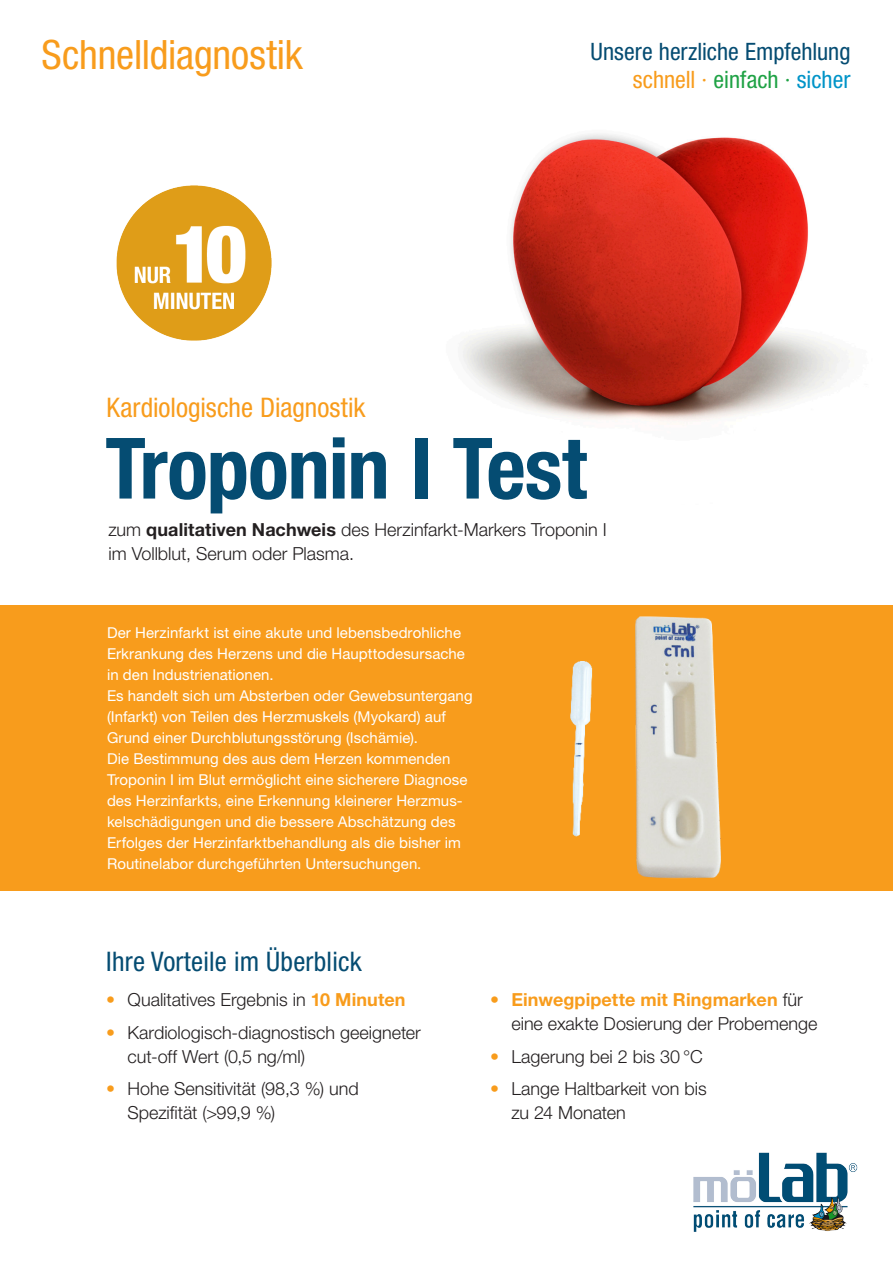
<style>
.page{position:relative;width:893px;height:1263px;background:#fff}
.page>*{position:absolute;margin:0;border:0;box-sizing:border-box;transform-origin:0 0}
.s1_Testname_-_Immer{font:700 condensed 84.75px "Helvetica Neue LT Std";letter-spacing:-.015em;color:#054c72}
.t1{font:condensed 40.5px "Helvetica Neue LT Std";letter-spacing:-.005em;color:#f89c1c}
.s1_Unterthema_Diagno{font:condensed 27px "Helvetica Neue LT Std";color:#f89c1c}
.Sub-Headlines_-_Imme{font:condensed 27px "Helvetica Neue LT Std";letter-spacing:.01em;color:#054c72}
.t2{font:condensed 24px/28.5px "Helvetica Neue LT Std";color:#054c72;text-align:right}
.s1_Mengentext_-_Haup{font:300 18px/24px "Helvetica Neue LT Std";color:#231f20}
.Text_auf_farbigem_Ba{font:15px/21px "Helvetica Neue LT Std";letter-spacing:.005em;color:#fff}
.s1{color:#f89c1c}
.s2{color:#1fa245}
.s3{color:#0094c8}
.s4{font-weight:700}
.s5{font-weight:700;color:#f89c1c}
</style>
<div class="page">
<img style="left:461px;top:134px;width:384px;height:288px">
<div style="left:0;top:605px;width:893px;height:286px;background:#f89c1c"></div>
<img style="left:570px;top:616px;width:150px;height:263px">
<img style="left:116px;top:185px;width:156px;height:156px">
<img style="left:693px;top:1152px;width:165px;height:80px">
<h2 class="t1" style="left:41px;top:32px;width:263px">Schnelldiagnostik</h2>
<p class="s1_Unterthema_Diagno" style="left:106px;top:392px;width:261px">Kardiologische Diagnostik</p>
<h3 class="t2" style="left:590px;top:37px;width:261px">Unsere herzliche Empfehlung <span class="s1">schnell ·</span> <span class="s2">einfach ·</span> <span class="s3">sicher</span></h3>
<p class="s1_Testname_-_Immer" style="left:105px;top:417px;width:483px">Troponin I Test</p>
<p class="s1_Mengentext_-_Haup" style="left:108px;top:517px;width:500px">zum <span class="s4">qualitativen Nachweis</span> des Herzinfarkt-Markers Troponin I</p>
<p class="s1_Mengentext_-_Haup" style="left:108px;top:541px;width:247px">im Vollblut, Serum oder Plasma.</p>
<p class="Text_auf_farbigem_Ba" style="left:107px;top:622px;width:367px">Der Herzinfarkt ist eine akute und lebensbedrohliche Erkrankung des Herzens und die Haupttodesursache in den Industrienationen.<br>Es handelt sich um Absterben oder Gewebsuntergang (Infarkt) von Teilen des Herzmuskels (Myokard) auf Grund einer Durchblutungsstörung (Ischämie).<br>Die Bestimmung des aus dem Herzen kommenden Troponin I im Blut ermöglicht eine sicherere Diagnose des Herzinfarkts, eine Erkennung kleinerer Herzmus&shy;kelschädigungen und die bessere Abschätzung des Erfolges der Herzinfarktbehandlung als die bisher im Routinelabor durchgeführten Untersuchungen.</p>
<p class="Sub-Headlines_-_Imme" style="left:106px;top:946px;width:257px">Ihre Vorteile im Überblick</p>
<p class="s1_Mengentext_-_Haup" style="left:106px;top:988px;width:301px"><span class="s1">•</span> Qualitatives Ergebnis in <span class="s5">10 Minuten</span></p>
<p class="s1_Mengentext_-_Haup" style="left:128px;top:1020px;width:295px;text-indent:-21px"><span class="s1">•</span> Kardiologisch-diagnostisch geeigneter cut-off Wert (0,5 ng/ml)</p>
<p class="s1_Mengentext_-_Haup" style="left:128px;top:1077px;width:233px;text-indent:-21px"><span class="s1">•</span> Hohe Sensitivität (98,3 %) und<br>Spezifität (&gt;99,9 %)</p>
<p class="s1_Mengentext_-_Haup" style="left:511px;top:988px;width:308px;text-indent:-21px"><span class="s1">•</span> <span class="s5">Einwegpipette mit Ringmarken</span> für eine exakte Dosierung der Probemenge</p>
<p class="s1_Mengentext_-_Haup" style="left:490px;top:1044px;width:214px"><span class="s1">•</span> Lagerung bei 2 bis 30 °C</p>
<p class="s1_Mengentext_-_Haup" style="left:511px;top:1077px;width:197px;text-indent:-21px"><span class="s1">•</span> Lange Haltbarkeit von bis zu 24 Monaten</p>
</div>
